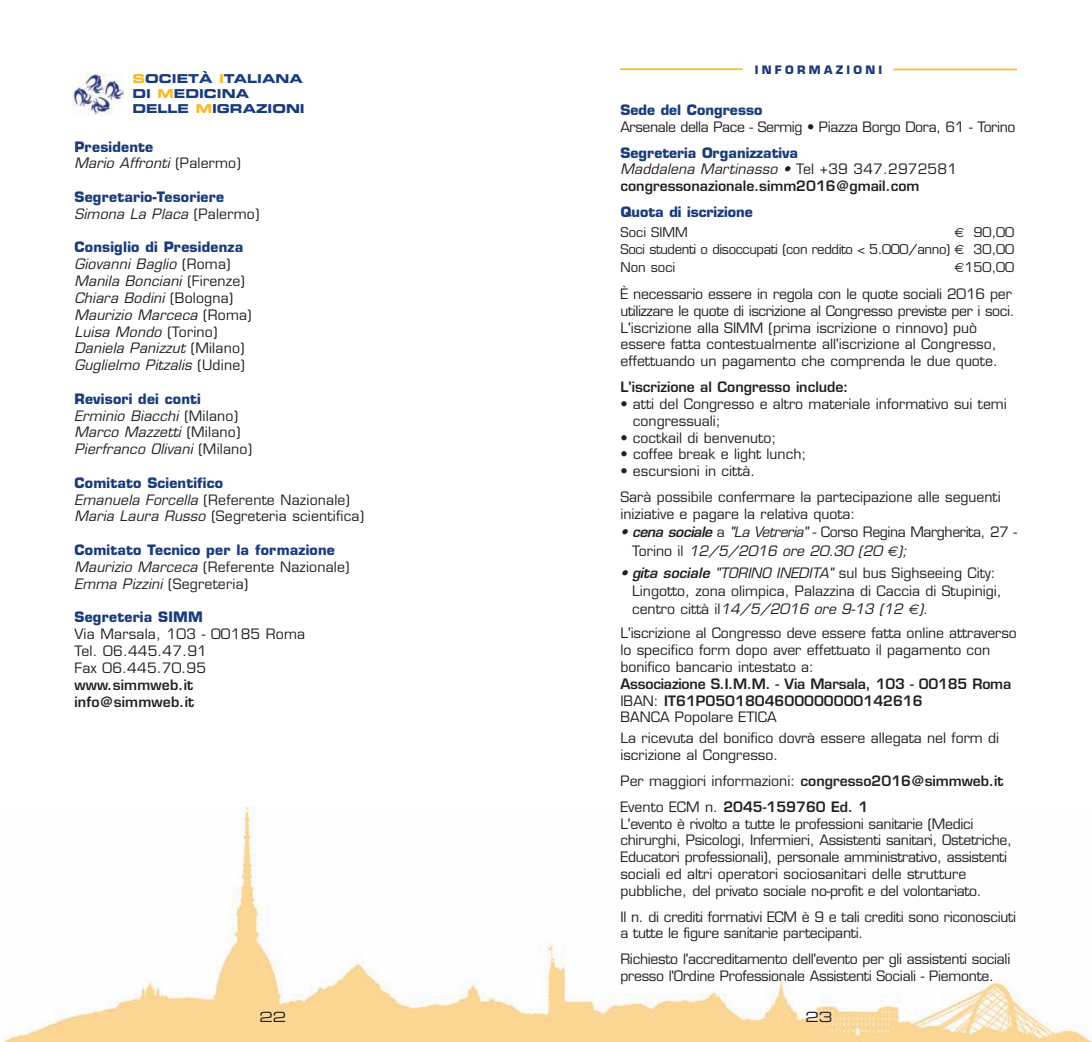
<style>
.page{position:relative;width:1092px;height:1042px;background:#fff}
.page>*{position:absolute;margin:0;border:0;box-sizing:border-box;transform-origin:0 0}
.t1{font:14px/16.8px "Eurostile";color:#231f20}
.t2{font:14px/16.8px "Eurostile";letter-spacing:-.02em;color:#231f20}
.t3{font:600 14px/16.8px "Eurostile";color:#231f20}
.t4{font:italic 14px/16.8px "Eurostile";letter-spacing:.015em;color:#231f20}
.t5{font:14px/18.4px "Eurostile";letter-spacing:-.03em;color:#231f20}
.t6{font:700 14px/16.8px "Eurostile";letter-spacing:.015em;color:#193b7b}
.t7{font:14px "Eurostile Extended Two";color:#231f20}
.t8{font:13.12px/17.5px "Eurostile";letter-spacing:-.03em;color:#231f20;text-align:justify}
.t9{font:13.12px "Eurostile";color:#231f20}
.t10{font:12.25px/14.7px "Eurostile Bold Extended Two";color:#193b7b}
.t11{font:700 11.38px "Eurostile";letter-spacing:.29em;color:#193b7b}
.s1{color:#fcb828}
.s2{font-weight:700;font-style:normal;color:#193b7b}
.s3{font-style:normal}
.s4{font-weight:400;font-style:italic;color:#231f20}
.s5{font-weight:400;color:#231f20}
.s6{font-weight:700;color:#193b7b}
.s7{font-style:italic}
.s8{font-weight:400;font-style:italic}
.s9{font-weight:400}
.s10{font-family:"Euro Sans"}
.s11{font-weight:600;font-style:italic}
.s12{font-family:"Euro Sans";font-style:italic}
</style>
<div class="page">
<img style="left:2px;top:806px;width:1089px;height:236px">
<hr style="left:620px;top:68px;width:122px;height:2px;background:#fcb828">
<hr style="left:893px;top:69px;width:123px;height:1px;background:#fcb828">
<img style="left:73px;top:74px;width:51px;height:41px">
<p class="t10" style="left:132px;top:73px;width:174px"><span class="s1">S</span>OCIETÀ <span class="s1">I</span>TALIANA<br>DI <span class="s1">M</span>EDICINA<br>DELLE <span class="s1">M</span>IGRAZIONI</p>
<p class="t4" style="left:74px;top:140px;width:168px"><span class="s2">Presidente<br></span>Mario Affronti <span class="s3">(Palermo)</span></p>
<p class="t6" style="left:74px;top:190px;width:186px">Segretario-Tesoriere<br><span class="s4">Simona La Placa</span> <span class="s5">(Palermo)</span></p>
<p class="t4" style="left:74px;top:240px;width:179px"><span class="s2">Consiglio di Presidenza<br></span>Giovanni Baglio <span class="s3">(Roma)<br></span>Manila Bonciani <span class="s3">(Firenze)<br></span>Chiara Bodini <span class="s3">(Bologna)<br></span>Maurizio Marceca <span class="s3">(Roma)<br></span>Luisa Mondo <span class="s3">(Torino)<br></span>Daniela Panizzut <span class="s3">(Milano)<br></span>Guglielmo Pitzalis <span class="s3">(Udine)</span></p>
<p class="t4" style="left:74px;top:392px;width:179px"><span class="s2">Revisori dei conti<br></span>Erminio Biacchi <span class="s3">(Milano)<br></span>Marco Mazzetti <span class="s3">(Milano)<br></span>Pierfranco Olivani <span class="s3">(Milano)</span></p>
<p class="t1" style="left:74px;top:476px;width:291px"><span class="s6">Comitato Scientifico<br></span><span class="s7">Emanuela Forcella</span> (Referente Nazionale)<br><span class="s7">Maria Laura Russo</span> (Segreteria scientifica)</p>
<p class="t1" style="left:74px;top:543px;width:277px"><span class="s6">Comitato Tecnico per la formazione<br></span><span class="s7">Maurizio Marceca</span> (Referente Nazionale)<br><span class="s7">Emma Pizzini</span> (Segreteria)</p>
<p class="t6" style="left:74px;top:610px;width:130px">Segreteria SIMM</p>
<p class="t1" style="left:74px;top:627px;width:232px">Via Marsala, 103 - 00185 Roma<br>Tel. 06.445.47.91<br>Fax 06.445.70.95</p>
<p class="t3" style="left:74px;top:678px;width:121px">www.simmweb.it info@simmweb.it</p>
<p class="t11" style="left:754px;top:65px;width:129px">INFORMAZIONI</p>
<p class="t6" style="left:620px;top:103px;width:143px">Sede del Congresso</p>
<p class="t5" style="left:620px;top:119px;width:396px">Arsenale della Pace - Sermig • Piazza Borgo Dora, 61 - Torino</p>
<p class="t3" style="left:620px;top:145px;width:338px"><span class="s6">Segreteria Organizzativa<br></span><span class="s8">Maddalena Martinasso •</span> <span class="s9">Tel +39 347.2972581 </span>congressonazionale.simm2016@gmail.com</p>
<p class="t6" style="left:620px;top:205px;width:134px">Quota di iscrizione</p>
<p class="t9" style="left:620px;top:227px;width:69px">Soci SIMM</p>
<p class="t8" style="left:620px;top:224px;width:395px;text-indent:334px"><span class="s10">€</span> 90,00<br>Soci studenti o disoccupati (con reddito &lt; 5.000/anno) <span class="s10">€</span> 30,00<br>Non soci</p>
<p class="t8" style="left:954px;top:259px;width:61px"><span class="s10">€</span>150,00</p>
<p class="t1" style="left:620px;top:287px;width:395px">È necessario essere in regola con le quote sociali 2016 per utilizzare le quote di iscrizione al Congresso previste per i soci.<br>L'iscrizione alla SIMM (prima iscrizione o rinnovo) può essere fatta contestualmente all'iscrizione al Congresso, effettuando un pagamento che comprenda le due quote.</p>
<p class="t3" style="left:620px;top:380px;width:229px">L'iscrizione al Congresso include:</p>
<p class="t1" style="left:633px;top:397px;width:375px;text-indent:-12px">• atti del Congresso e altro materiale informativo sui temi congressuali;</p>
<p class="t1" style="left:620px;top:430px;width:157px">• coctkail di benvenuto;</p>
<p class="t1" style="left:620px;top:447px;width:187px">• coffee break e light lunch;</p>
<p class="t1" style="left:620px;top:460px;width:382px;line-height:25.9px">• escursioni in città.<br>Sarà possibile confermare la partecipazione alle seguenti</p>
<p class="t1" style="left:620px;top:507px;width:236px">iniziative e pagare la relativa quota:</p>
<p class="t5" style="left:632px;top:524px;width:386px;text-indent:-12px"><span class="s11">• cena sociale</span> a <span class="s7">"La Vetreria"</span> - Corso Regina Margherita, 27 -<br>Torino il <span class="s7">12/5/2016 ore 20.30 (20</span> <span class="s12">€</span><span class="s7">);</span></p>
<p class="t1" style="left:632px;top:565px;width:371px;line-height:18.4px;text-indent:-12px"><span class="s11">• gita sociale</span> <span class="s7">"TORINO INEDITA"</span> sul bus Sighseeing City:<br>Lingotto, zona olimpica, Palazzina di Caccia di Stupinigi, centro città il<span class="s7">14/5/2016 ore 9-13 (12</span> <span class="s12">€</span><span class="s7">).</span></p>
<p class="t1" style="left:620px;top:626px;width:398px">L'iscrizione al Congresso deve essere fatta online attraverso lo specifico form dopo aver effettuato il pagamento con bonifico bancario intestato a:</p>
<p class="t3" style="left:620px;top:677px;width:392px">Associazione S.I.M.M. - Via Marsala, 103 - 00185 Roma<br><span class="s9">IBAN:</span> IT61P0501804600000000142616<br><span class="s9">BANCA Popolare ETICA</span></p>
<p class="t1" style="left:620px;top:731px;width:380px">La ricevuta del bonifico dovrà essere allegata nel form di iscrizione al Congresso.</p>
<p class="t3" style="left:620px;top:769px;width:384px;line-height:25.9px"><span class="s9">Per maggiori informazioni:</span> congresso2016@simmweb.it<br><span class="s9">Evento ECM n.</span> 2045-159760 Ed. 1</p>
<p class="t2" style="left:620px;top:816px;width:393px">L'evento è rivolto a tutte le professioni sanitarie (Medici chirurghi, Psicologi, Infermieri, Assistenti sanitari, Ostetriche, Educatori professionali), personale amministrativo, assistenti sociali ed altri operatori sociosanitari delle strutture pubbliche, del privato sociale no-profit e del volontariato.</p>
<p class="t2" style="left:620px;top:909px;width:397px">Il n. di crediti formativi ECM è 9 e tali crediti sono riconosciuti a tutte le figure sanitarie partecipanti.</p>
<p class="t2" style="left:620px;top:952px;width:391px">Richiesto l'accreditamento dell'evento per gli assistenti sociali presso l'Ordine Professionale Assistenti Sociali - Piemonte.</p>
<p class="t7" style="left:259px;top:1012px;width:28px">22</p>
<p class="t7" style="left:805px;top:1012px;width:28px">23</p>
</div>
